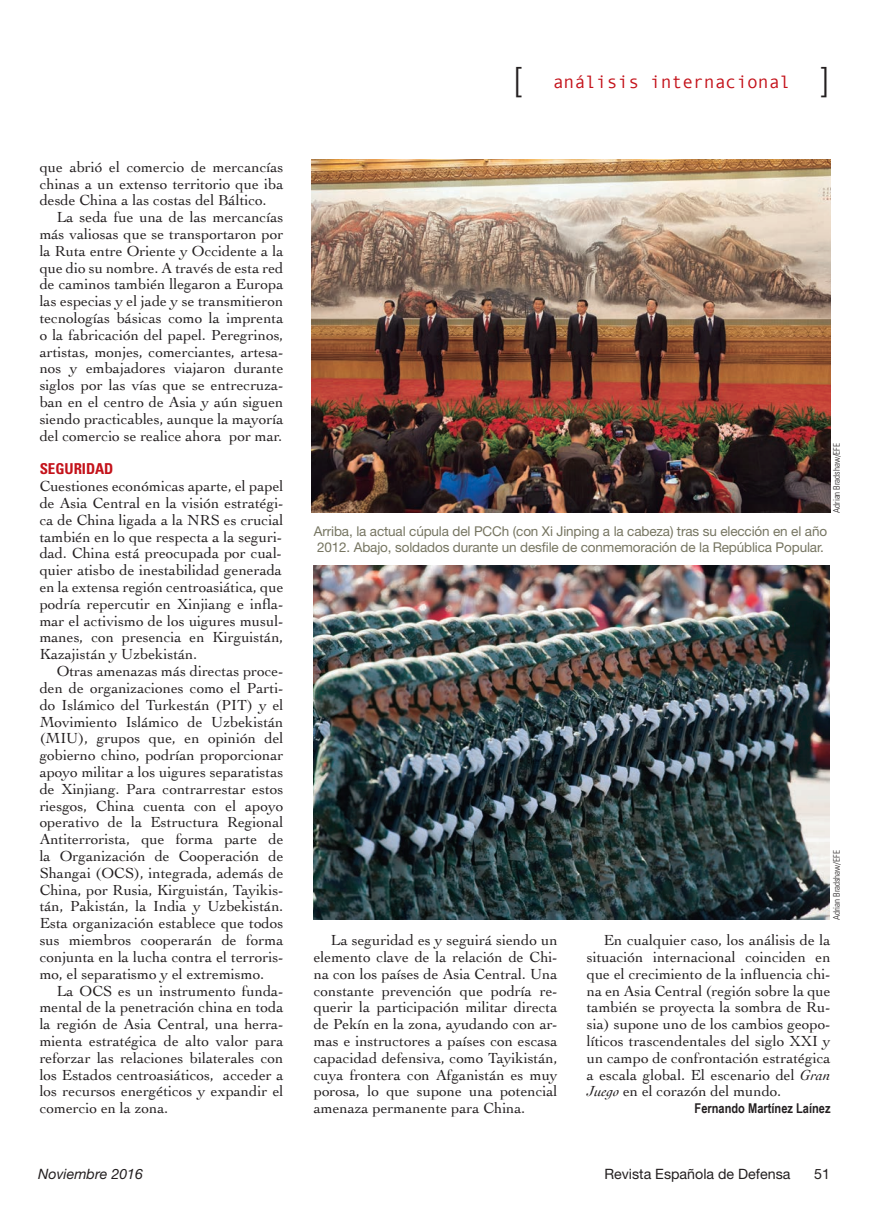
<style>
.page{position:relative;width:893px;height:1217px;background:#fff}
.page>*{position:absolute;margin:0;border:0;box-sizing:border-box;transform-origin:0 0}
.t1{font:300 33px "Helvetica Neue";color:#231f20}
.t2{font:18px "Monotypecom";color:#c4121a}
.t3{font:15.3px/16.8px "Cochin";color:#231f20;text-align:justify}
.t4{font:700 condensed 15px "Univers";letter-spacing:-.005em;color:#c4121a}
.t5{font:14.25px "Helvetica Neue";color:#231f20}
.t6{font:italic 14.25px "Helvetica Neue";color:#231f20}
.t7{font:13.5px/15.8px "Helvetica Neue";letter-spacing:-.01em;color:#767561}
.t8{font:700 13.5px "Arial Narrow";color:#231f20}
.t9{font:300 condensed 9px "Univers";letter-spacing:-.005em;color:#231f20}
.s1{font-family:"Helvetica Neue";font-weight:300;font-size:33px;color:#231f20}
.s2{font-style:italic}
</style>
<div class="page">
<img style="left:312px;top:160px;width:519px;height:352px">
<img style="left:314px;top:565px;width:515px;height:354px">
<p class="t3" style="left:40px;top:158px;width:245px">que abrió el comercio de mercancías chinas a un extenso territorio que iba desde China a las costas del Báltico.</p>
<p class="t3" style="left:40px;top:208px;width:245px;text-indent:17px">La seda fue una de las mercancías más valiosas que se transportaron por la Ruta entre Oriente y Occidente a la que dio su nombre. A través de esta red de caminos también llegaron a Europa las especias y el jade y se transmitieron tecnologías básicas como la imprenta o la fabricación del papel. Peregrinos, artistas, monjes, comerciantes, artesa&shy;nos y embajadores viajaron durante siglos por las vías que se entrecruza&shy;ban en el centro de Asia y aún siguen siendo practicables, aunque la mayoría del comercio se realice ahora por mar.</p>
<p class="t4" style="left:40px;top:459px;width:75px">SEGURIDAD</p>
<p class="t3" style="left:40px;top:477px;width:245px">Cuestiones económicas aparte, el papel de Asia Central en la visión estratégi&shy;ca de China ligada a la NRS es crucial también en lo que respecta a la seguri&shy;dad. China está preocupada por cual&shy;quier atisbo de inestabilidad generada en la extensa región centroasiática, que podría repercutir en Xinjiang e infla&shy;mar el activismo de los uigures musul&shy;manes, con presencia en Kirguistán, Kazajistán y Uzbekistán.</p>
<p class="t3" style="left:40px;top:662px;width:245px;text-indent:17px">Otras amenazas más directas proce&shy;den de organizaciones como el Parti&shy;do Islámico del Turkestán (PIT) y el Movimiento Islámico de Uzbekistán (MIU), grupos que, en opinión del gobierno chino, podrían proporcionar apoyo militar a los uigures separatistas de Xinjiang. Para contrarrestar estos riesgos, China cuenta con el apoyo operativo de la Estructura Regional Antiterrorista, que forma parte de la Organización de Cooperación de Shangai (OCS), integrada, además de China, por Rusia, Kirguistán, Tayikis&shy;tán, Pakistán, la India y Uzbekistán.<br>Esta organización establece que todos sus miembros cooperarán de forma conjunta en la lucha contra el terroris&shy;mo, el separatismo y el extremismo.</p>
<p class="t3" style="left:40px;top:981px;width:245px;text-indent:17px">La OCS es un instrumento funda&shy;mental de la penetración china en toda la región de Asia Central, una herra&shy;mienta estratégica de alto valor para reforzar las relaciones bilaterales con los Estados centroasiáticos, acceder a los recursos energéticos y expandir el comercio en la zona.</p>
<h1 class="t1" style="left:514px;top:59px;width:9px">[</h1>
<p class="t2" style="left:553px;top:71px;width:278px">análisis internacional <span class="s1">]</span></p>
<p class="t9" style="left:831px;top:512px;width:71px;rotate:-90deg">Adrian Bradshaw/EFE</p>
<p class="t7" style="left:314px;top:523px;width:515px">Arriba, la actual cúpula del PCCh (con Xi Jinping a la cabeza) tras su elección en el año<br>2012. Abajo, soldados durante un desfile de conmemoración de la República Popular.</p>
<p class="t9" style="left:831px;top:919px;width:71px;rotate:-90deg">Adrian Bradshaw/EFE</p>
<p class="t3" style="left:314px;top:930px;width:245px;text-indent:17px">La seguridad es y seguirá siendo un elemento clave de la relación de Chi&shy;na con los países de Asia Central. Una constante prevención que podría re&shy;querir la participación militar directa de Pekín en la zona, ayudando con ar&shy;mas e instructores a países con escasa capacidad defensiva, como Tayikistán, cuya frontera con Afganistán es muy porosa, lo que supone una potencial amenaza permanente para China.</p>
<p class="t3" style="left:587px;top:930px;width:245px;text-indent:17px">En cualquier caso, los análisis de la situación internacional coinciden en que el crecimiento de la influencia chi&shy;na en Asia Central (región sobre la que también se proyecta la sombra de Ru&shy;sia) supone uno de los cambios geopo&shy;líticos trascendentales del siglo XXI y un campo de confrontación estratégica a escala global. El escenario del <span class="s2">Gran Juego</span> en el corazón del mundo.</p>
<p class="t8" style="left:695px;top:1097px;width:137px">Fernando Martínez Laínez</p>
<p class="t6" style="left:38px;top:1164px;width:106px">Noviembre 2016</p>
<p class="t5" style="left:604px;top:1164px;width:188px">Revista Española de Defensa</p>
<p class="t5" style="left:814px;top:1164px;width:17px">51</p>
</div>
